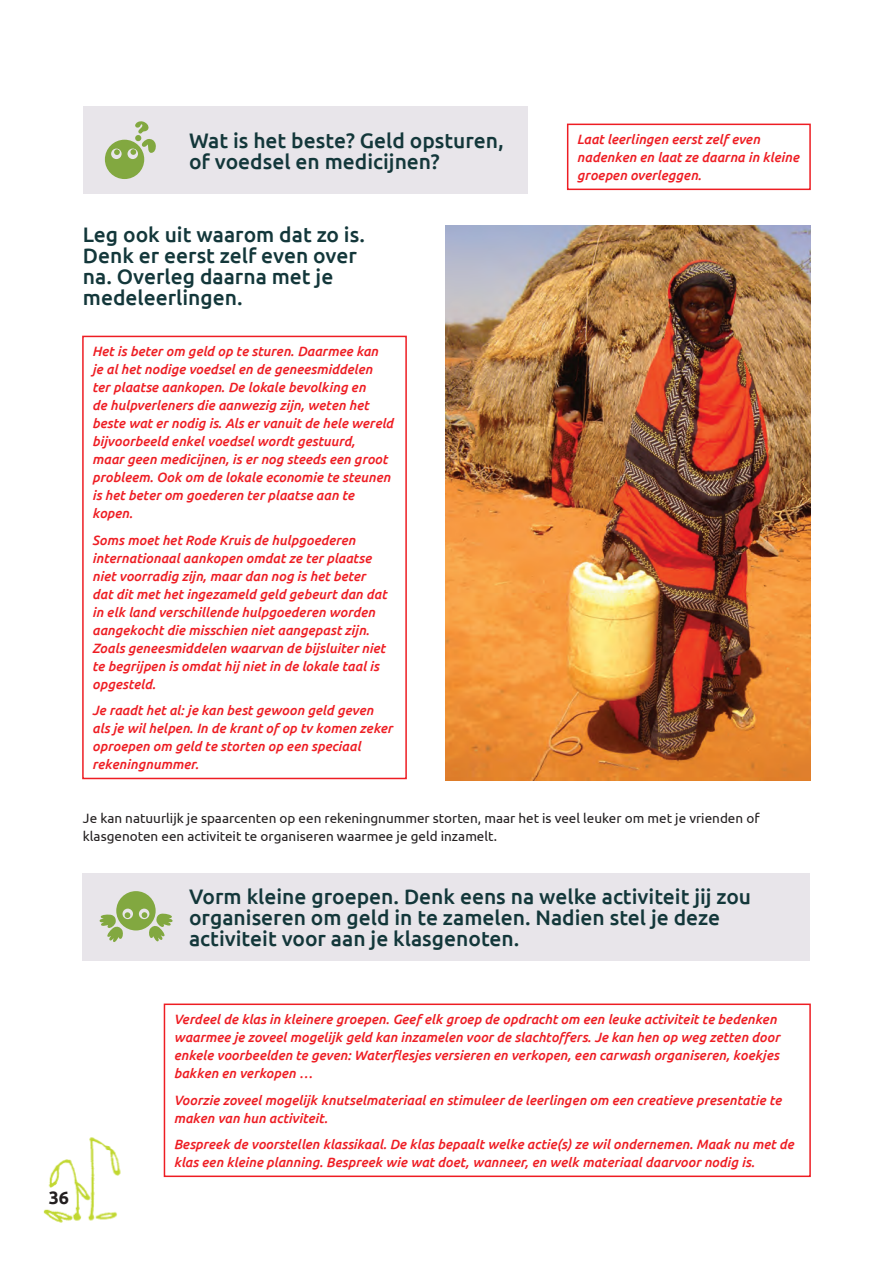
<style>
.page{position:relative;width:893px;height:1263px;background:#fff}
.page>*{position:absolute;margin:0;border:0;box-sizing:border-box;transform-origin:0 0}
.Pictotekst{font:500 21px/21px "Ubuntu";color:#13373a}
.t1{font:700 18px "Ubuntu";color:#231f20}
.Antwoordbody{font:italic 500 13.5px/18px "Ubuntu";color:#ee1d23}
.Body{font:13.5px/18px "Ubuntu";color:#231f20}
</style>
<div class="page">
<img style="left:446px;top:226px;width:365px;height:554px">
<div style="left:83px;top:106px;width:444px;height:88px;background:#e8e5ea"></div>
<div style="left:83px;top:873px;width:727px;height:87px;background:#e8e5ea"></div>
<svg style="left:105px;top:121px;width:51px;height:58px"></svg>
<svg style="left:100px;top:891px;width:73px;height:51px"></svg>
<div style="left:567px;top:124px;width:244px;height:66px;border:2px solid #ee1d23"></div>
<div style="left:82px;top:336px;width:325px;height:443px;border:2px solid #ee1d23"></div>
<div style="left:164px;top:1003px;width:647px;height:174px;border:2px solid #ee1d23"></div>
<img style="left:43px;top:1137px;width:78px;height:86px">
<p class="Pictotekst" style="left:189px;top:129px;width:316px">Wat is het beste? Geld opsturen, of voedsel en medicijnen?</p>
<p class="Pictotekst" style="left:83px;top:223px;width:283px">Leg ook uit waarom dat zo is.<br>Denk er eerst zelf even over na. Overleg daarna met je medeleerlingen.</p>
<p class="Antwoordbody" style="left:92px;top:342px;width:303px">Het is beter om geld op te sturen. Daarmee kan<br>je al het nodige voedsel en de geneesmiddelen ter plaatse aankopen. De lokale bevolking en<br>de hulpverleners die aanwezig zijn, weten het beste wat er nodig is. Als er vanuit de hele wereld bijvoorbeeld enkel voedsel wordt gestuurd,<br>maar geen medicijnen, is er nog steeds een groot probleem. Ook om de lokale economie te steunen is het beter om goederen ter plaatse aan te kopen.</p>
<p class="Antwoordbody" style="left:92px;top:530px;width:296px">Soms moet het Rode Kruis de hulpgoederen internationaal aankopen omdat ze ter plaatse niet voorradig zijn, maar dan nog is het beter dat dit met het ingezameld geld gebeurt dan dat in elk land verschillende hulpgoederen worden aangekocht die misschien niet aangepast zijn.<br>Zoals geneesmiddelen waarvan de bijsluiter niet te begrijpen is omdat hij niet in de lokale taal is opgesteld.</p>
<p class="Antwoordbody" style="left:92px;top:701px;width:302px">Je raadt het al: je kan best gewoon geld geven als je wil helpen. In de krant of op tv komen zeker oproepen om geld te storten op een speciaal rekeningnummer.</p>
<p class="Antwoordbody" style="left:577px;top:130px;width:224px">Laat leerlingen eerst zelf even nadenken en laat ze daarna in kleine groepen overleggen.</p>
<p class="Body" style="left:83px;top:809px;width:678px">Je kan natuurlijk je spaarcenten op een rekeningnummer storten, maar het is veel leuker om met je vrienden of klasgenoten een activiteit te organiseren waarmee je geld inzamelt.</p>
<p class="Pictotekst" style="left:189px;top:885px;width:564px">Vorm kleine groepen. Denk eens na welke activiteit jij zou organiseren om geld in te zamelen. Nadien stel je deze activiteit voor aan je klasgenoten.</p>
<h2 class="t1" style="left:49px;top:1187px;width:22px">36</h2>
<p class="Antwoordbody" style="left:174px;top:1010px;width:608px">Verdeel de klas in kleinere groepen. Geef elk groep de opdracht om een leuke activiteit te bedenken waarmee je zoveel mogelijk geld kan inzamelen voor de slachtoffers. Je kan hen op weg zetten door enkele voorbeelden te geven: Waterflesjes versieren en verkopen, een carwash organiseren, koekjes bakken en verkopen …</p>
<p class="Antwoordbody" style="left:174px;top:1090px;width:609px">Voorzie zoveel mogelijk knutselmateriaal en stimuleer de leerlingen om een creatieve presentatie te maken van hun activiteit.</p>
<p class="Antwoordbody" style="left:174px;top:1135px;width:622px">Bespreek de voorstellen klassikaal. De klas bepaalt welke actie(s) ze wil ondernemen. Maak nu met de klas een kleine planning. Bespreek wie wat doet, wanneer, en welk materiaal daarvoor nodig is.</p>
</div>
